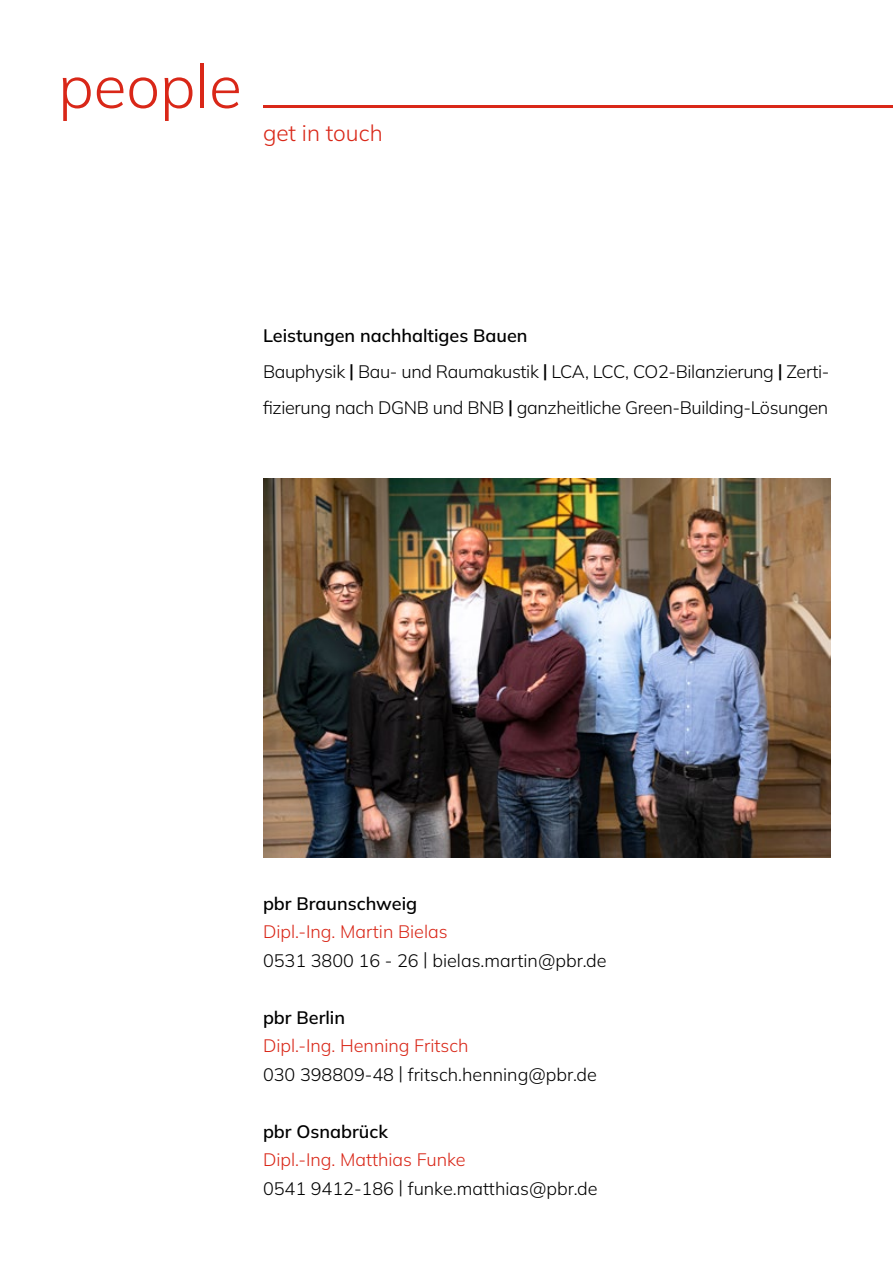
<style>
.page{position:relative;width:893px;height:1263px;background:#fff}
.page>*{position:absolute;margin:0;border:0;box-sizing:border-box;transform-origin:0 0}
.t1{font:300 60px "Mulish";color:#d92718}
.t2{font:300 22.5px "Mulish";color:#d92718}
.t3{font:300 18px/36px "Mulish";letter-spacing:-.02em;color:#000}
.t4{font:300 18px "Mulish";color:#000}
.t5{font:300 18px "Mulish";color:#d92718}
.t6{font:600 18px "Mulish";color:#000}
.s1{font-weight:600}
</style>
<div class="page">
<img style="left:263px;top:479px;width:567px;height:378px">
<hr style="left:263px;top:105px;width:630px;height:3px;background:#d92718">
<h1 class="t1" style="left:58px;top:46px;width:185px">people</h1>
<p class="t2" style="left:263px;top:118px;width:121px">get in touch</p>
<p class="t3" style="left:263px;top:317px;width:568px"><span class="s1">Leistungen nachhaltiges Bauen<br></span>Bauphysik <span class="s1">|</span> Bau- und Raumakustik <span class="s1">|</span> LCA, LCC, CO2-Bilanzierung <span class="s1">|</span> Zerti&shy;fizierung nach DGNB und BNB <span class="s1">|</span> ganzheitliche Green-Building-Lösungen</p>
<p class="t6" style="left:263px;top:891px;width:156px">pbr Braunschweig</p>
<p class="t5" style="left:263px;top:920px;width:186px">Dipl.-Ing. Martin Bielas</p>
<p class="t4" style="left:263px;top:948px;width:345px">0531 3800 16 - 26 | bielas.martin@pbr.de</p>
<p class="t6" style="left:263px;top:1005px;width:84px">pbr Berlin</p>
<p class="t5" style="left:263px;top:1034px;width:207px">Dipl.-Ing. Henning Fritsch</p>
<p class="t4" style="left:263px;top:1062px;width:335px">030 398809-48 | fritsch.henning@pbr.de</p>
<p class="t6" style="left:263px;top:1119px;width:126px">pbr Osnabrück</p>
<p class="t5" style="left:263px;top:1148px;width:204px">Dipl.-Ing. Matthias Funke</p>
<p class="t4" style="left:263px;top:1176px;width:336px">0541 9412-186 | funke.matthias@pbr.de</p>
</div>
